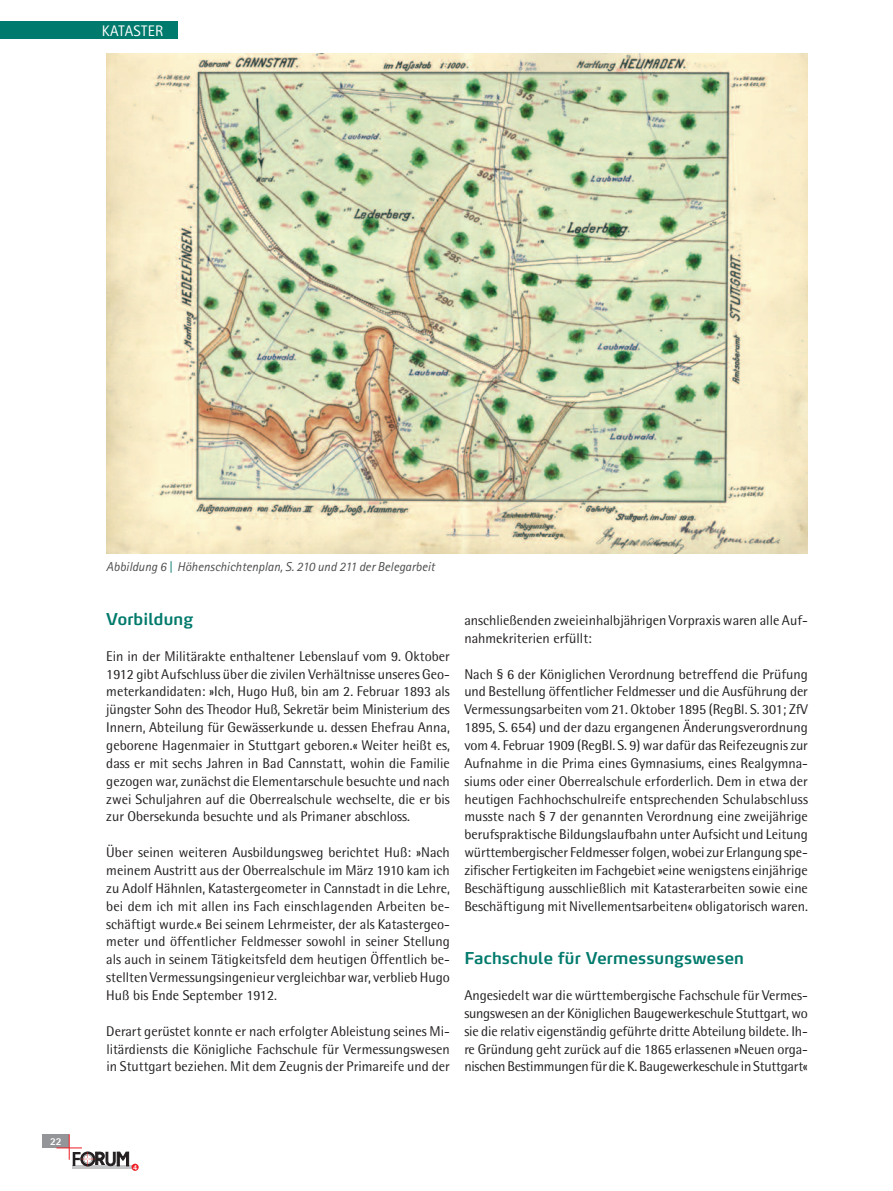
<style>
.page{position:relative;width:893px;height:1191px;background:#fff}
.page>*{position:absolute;margin:0;border:0;box-sizing:border-box;transform-origin:0 0}
.t1{font:600 16.2px "Max";letter-spacing:.01em;color:#007a6c}
.t2{font:15.3px "Rotis Sans Serif";letter-spacing:.02em;color:#fff}
.t3{font:14.1px/17.9px "Rotis Semi Sans";color:#231f20;text-align:justify}
.t4{font:italic 12.9px "Rotis Sans Serif";color:#4b4c4d}
.t5{font:800 10.5px "Rotis Sans Serif";color:#fff}
.t6{font:800 7.5px "Rotis Sans Serif";color:#fff}
.s1{color:#007a6c}
</style>
<div class="page">
<div style="left:43px;top:1134px;width:26px;height:14px;background:#939598"></div>
<hr style="left:73px;top:1166px;width:60px;height:3px;background:#c5c6c8">
<div style="left:132px;top:1163px;width:7px;height:7px;background:#ee1d23;border-radius:50%"></div>
<svg style="left:56px;top:1134px;width:73px;height:32px"></svg>
<div style="left:0;top:21px;width:178px;height:18px;background:#007a6c"></div>
<img style="left:106px;top:54px;width:702px;height:499px">
<p class="t2" style="left:102px;top:25px;width:63px">KATASTER</p>
<p class="t5" style="left:50px;top:1137px;width:13px">22</p>
<p class="t4" style="left:106px;top:562px;width:330px">Abbildung 6 <span class="s1">|</span> Höhenschichtenplan, S. 210 und 211 der Belegarbeit</p>
<p class="t1" style="left:106px;top:613px;width:88px">Vorbildung</p>
<p class="t3" style="left:106px;top:648px;width:345px">Ein in der Militärakte enthaltener Lebenslauf vom 9. Oktober 1912 gibt Aufschluss über die zivilen Verhältnisse unseres Geo&shy;meterkandidaten: »Ich, Hugo Huß, bin am 2. Februar 1893 als jüngster Sohn des Theodor Huß, Sekretär beim Ministerium des Innern, Abteilung für Gewässerkunde u. dessen Ehefrau Anna, geborene Hagenmaier in Stuttgart geboren.« Weiter heißt es, dass er mit sechs Jahren in Bad Cannstatt, wohin die Familie gezogen war, zunächst die Elementarschule besuchte und nach zwei Schuljahren auf die Oberrealschule wechselte, die er bis zur Obersekunda besuchte und als Primaner abschloss.</p>
<p class="t3" style="left:106px;top:845px;width:345px">Über seinen weiteren Ausbildungsweg berichtet Huß: »Nach meinem Austritt aus der Oberrealschule im März 1910 kam ich zu Adolf Hähnlen, Katastergeometer in Cannstadt in die Lehre, bei dem ich mit allen ins Fach einschlagenden Arbeiten be&shy;schäftigt wurde.« Bei seinem Lehrmeister, der als Katastergeo&shy;meter und öffentlicher Feldmesser sowohl in seiner Stellung als auch in seinem Tätigkeitsfeld dem heutigen Öffentlich be&shy;stellten Vermessungsingenieur vergleichbar war, verblieb Hugo Huß bis Ende September 1912.</p>
<p class="t3" style="left:106px;top:1023px;width:345px">Derart gerüstet konnte er nach erfolgter Ableistung seines Mi&shy;litärdiensts die Königliche Fachschule für Vermessungswesen in Stuttgart beziehen. Mit dem Zeugnis der Primareife und der</p>
<p class="t3" style="left:464px;top:612px;width:345px">anschließenden zweieinhalbjährigen Vorpraxis waren alle Auf&shy;nahmekriterien erfüllt:</p>
<p class="t3" style="left:464px;top:666px;width:345px">Nach § 6 der Königlichen Verordnung betreffend die Prüfung und Bestellung öffentlicher Feldmesser und die Ausführung der Vermessungsarbeiten vom 21. Oktober 1895 (RegBl. S. 301; ZfV 1895, S. 654) und der dazu ergangenen Änderungsverordnung vom 4. Februar 1909 (RegBl. S. 9) war dafür das Reifezeugnis zur Aufnahme in die Prima eines Gymnasiums, eines Realgymna&shy;siums oder einer Oberrealschule erforderlich. Dem in etwa der heutigen Fachhochschulreife entsprechenden Schulabschluss musste nach § 7 der genannten Verordnung eine zweijährige berufspraktische Bildungslaufbahn unter Aufsicht und Leitung württembergischer Feldmesserfolgen,wobei zur Erlangung spe&shy;zifischer Fertigkeiten im Fachgebiet »eine wenigstens einjährige Beschäftigung ausschließlich mit Katasterarbeiten sowie eine Beschäftigung mit Nivellementsarbeiten« obligatorisch waren.</p>
<p class="t1" style="left:464px;top:952px;width:281px">Fachschule für Vermessungswesen</p>
<p class="t3" style="left:464px;top:987px;width:345px">Angesiedelt war die württembergische Fachschule für Vermes&shy;sungswesen an der Königlichen Baugewerkeschule Stuttgart, wo sie die relativ eigenständig geführte dritte Abteilung bildete. Ih&shy;re Gründung geht zurück auf die 1865 erlassenen »Neuen orga&shy;nischenBestimmungenfür dieK.Baugewerkeschule inStuttgart«</p>
<p class="t6" style="left:133px;top:1164px;width:6px">4</p>
</div>
